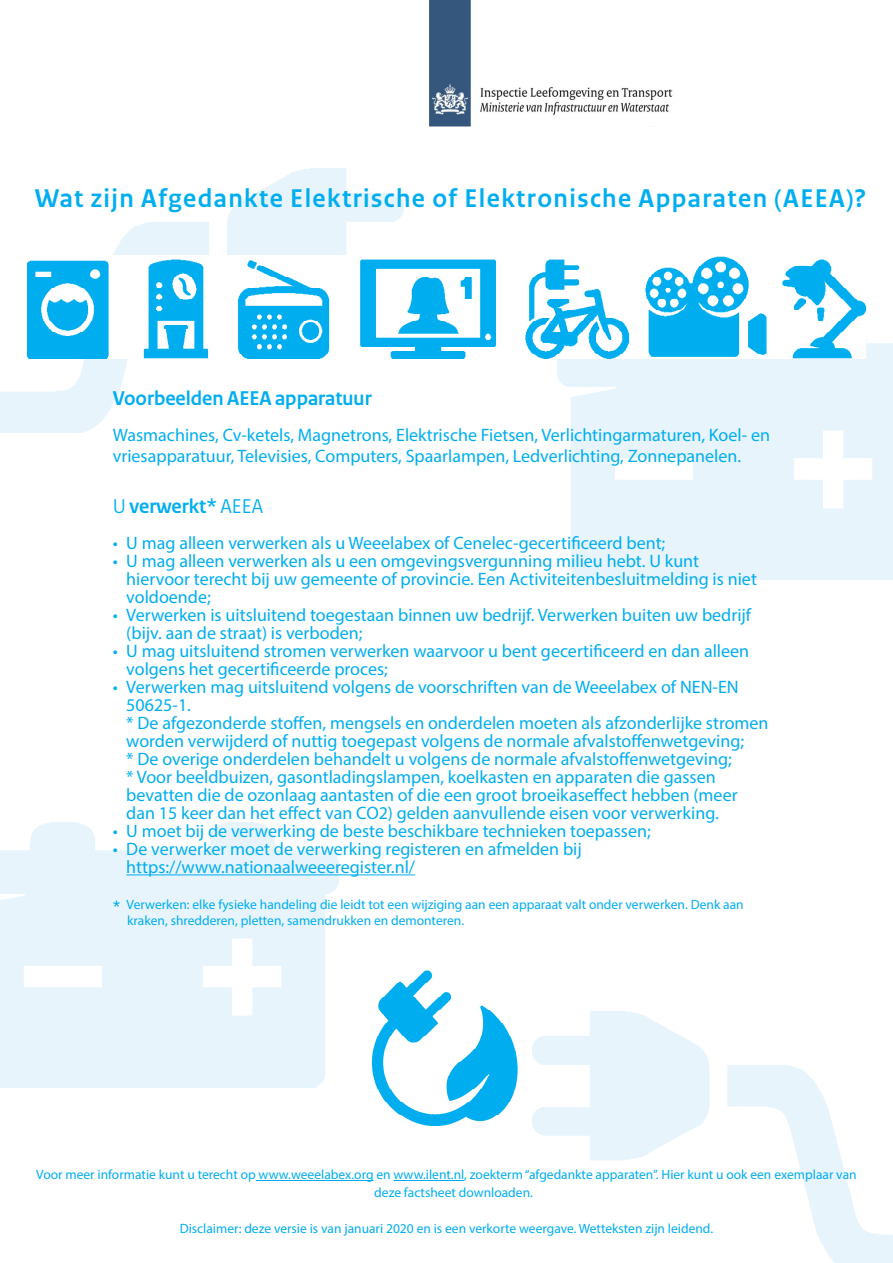
<style>
.page{position:relative;width:893px;height:1263px;background:#fff}
.page>*{position:absolute;margin:0;border:0;box-sizing:border-box;transform-origin:0 0}
._01_Titelbalk_rood{font:700 27px "Rijksoverheid Sans";letter-spacing:.055em;color:#00aeef}
._03_Broodtekst_kop_1{font:700 21px "Rijksoverheid Sans";color:#00aeef}
._02_Broodtekst_intro{font:18px/18px "Myriad Pro";color:#00aeef}
._03_Broodtekst_kop_1-2{font:700 15px "Rijksoverheid Sans";color:#00aeef}
._05_Disclamer_14_pt{font:13.5px/15.8px "Myriad Pro";color:#00aeef}
._04_Broodtekst_inspr{font:13.5px/18px "Myriad Pro";color:#00aeef}
.s1{font-weight:400}
</style>
<div class="page">
<img style="left:558px;top:343px;width:335px;height:237px">
<img style="left:0;top:168px;width:404px;height:264px">
<img style="left:532px;top:1011px;width:361px;height:252px">
<img style="left:27px;top:255px;width:839px;height:103px">
<hr style="left:126px;top:874px;width:289px;height:1px;background:#00aeef">
<hr style="left:256px;top:1180px;width:118px;height:1px;background:#00aeef">
<hr style="left:394px;top:1180px;width:70px;height:1px;background:#00aeef">
<img style="left:428px;top:0;width:245px;height:126px">
<img style="left:371px;top:971px;width:147px;height:154px">
<p class="_01_Titelbalk_rood" style="left:35px;top:183px;width:833px">Wat zijn Afgedankte Elektrische of Elektronische Apparaten (AEEA)?</p>
<p class="_03_Broodtekst_kop_1" style="left:113px;top:386px;width:260px">Voorbeelden AEEA apparatuur</p>
<p class="_02_Broodtekst_intro" style="left:113px;top:424px;width:659px;line-height:21px">Wasmachines, Cv-ketels, Magnetrons, Elektrische Fietsen, Verlichtingarmaturen, Koel- en vriesapparatuur, Televisies, Computers, Spaarlampen, Ledverlichting, Zonnepanelen.</p>
<p class="_03_Broodtekst_kop_1" style="left:113px;top:494px;width:152px"><span class="s1">U</span> verwerkt* <span class="s1">AEEA</span></p>
<p class="_02_Broodtekst_intro" style="left:113px;top:534px;width:554px">• U mag alleen verwerken als u Weeelabex of Cenelec-gecertificeerd bent;</p>
<p class="_02_Broodtekst_intro" style="left:126px;top:552px;width:632px;text-indent:-14px">• U mag alleen verwerken als u een omgevingsvergunning milieu hebt. U kunt hiervoor terecht bij uw gemeente of provincie. Een Activiteitenbesluitmelding is niet voldoende;</p>
<p class="_02_Broodtekst_intro" style="left:126px;top:606px;width:626px;text-indent:-14px">• Verwerken is uitsluitend toegestaan binnen uw bedrijf. Verwerken buiten uw bedrijf (bijv. aan de straat) is verboden;</p>
<p class="_02_Broodtekst_intro" style="left:126px;top:642px;width:624px;text-indent:-14px">• U mag uitsluitend stromen verwerken waarvoor u bent gecertificeerd en dan alleen volgens het gecertificeerde proces;</p>
<p class="_02_Broodtekst_intro" style="left:126px;top:678px;width:644px;text-indent:-14px">• Verwerken mag uitsluitend volgens de voorschriften van de Weeelabex of NEN-EN 50625-1.<br>* De afgezonderde stoffen, mengsels en onderdelen moeten als afzonderlijke stromen worden verwijderd of nuttig toegepast volgens de normale afvalstoffenwetgeving;<br>* De overige onderdelen behandelt u volgens de normale afvalstoffenwetgeving;<br>* Voor beeldbuizen, gasontladingslampen, koelkasten en apparaten die gassen bevatten die de ozonlaag aantasten of die een groot broeikaseffect hebben (meer dan 15 keer dan het effect van CO2) gelden aanvullende eisen voor verwerking.</p>
<p class="_02_Broodtekst_intro" style="left:113px;top:822px;width:539px">• U moet bij de verwerking de beste beschikbare technieken toepassen;</p>
<p class="_02_Broodtekst_intro" style="left:126px;top:840px;width:457px;text-indent:-14px">• De verwerker moet de verwerking registeren en afmelden bij https://www.nationaalweeeregister.nl/</p>
<p class="_05_Disclamer_14_pt" style="left:127px;top:896px;width:619px">Verwerken: elke fysieke handeling die leidt tot een wijziging aan een apparaat valt onder verwerken. Denk aan kraken, shredderen, pletten, samendrukken en demonteren.</p>
<p class="_03_Broodtekst_kop_1-2" style="left:113px;top:898px;width:9px">*</p>
<p class="_04_Broodtekst_inspr" style="left:374px;top:1165px;width:484px;text-indent:-338px">Voor meer informatie kunt u terecht op www.weeelabex.org en www.ilent.nl, zoekterm ‘‘afgedankte apparaten’’. Hier kunt u ook een exemplaar van deze factsheet downloaden.</p>
<p class="_05_Disclamer_14_pt" style="left:180px;top:1220px;width:535px">Disclaimer: deze versie is van januari 2020 en is een verkorte weergave. Wetteksten zijn leidend.</p>
</div>
